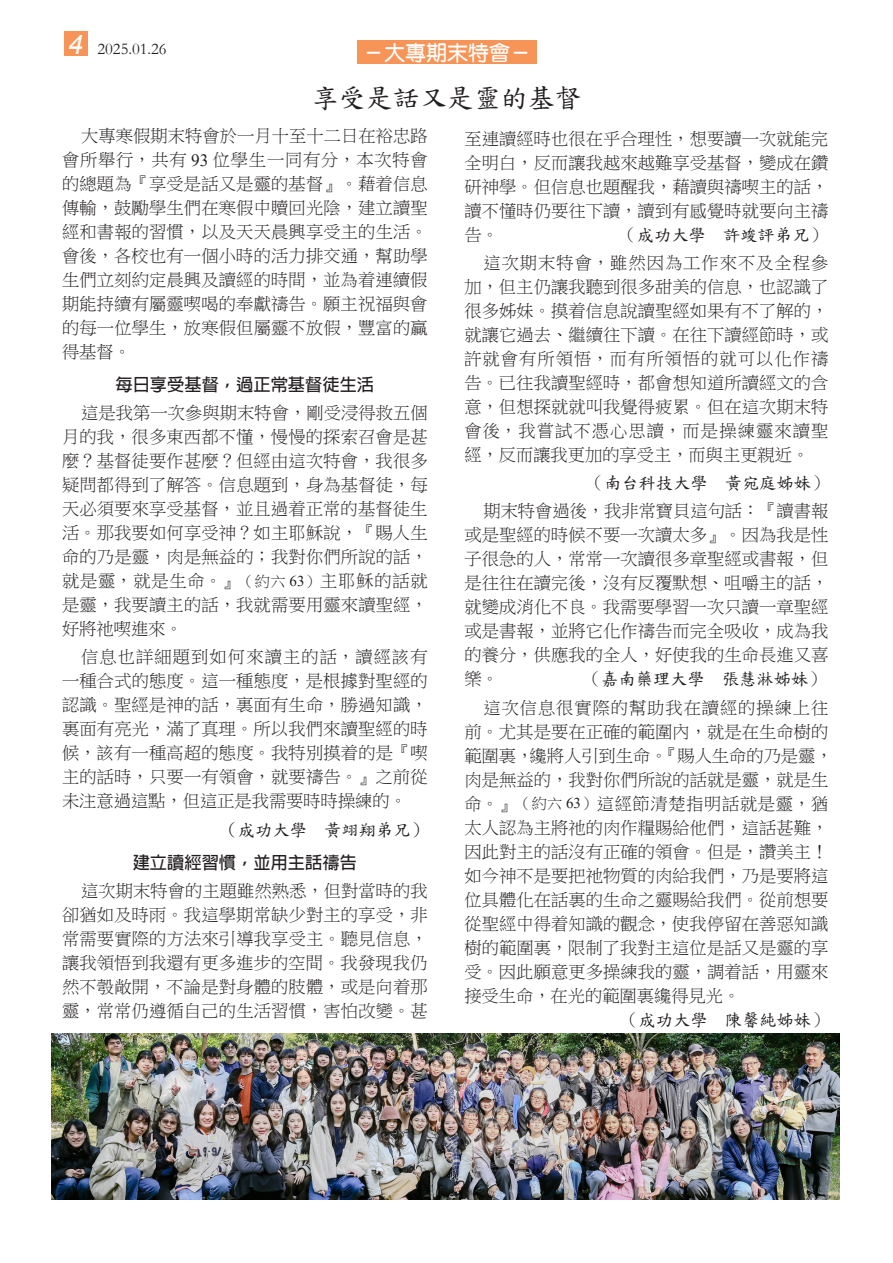
<style>
.page{position:relative;width:893px;height:1263px;background:#fff}
.page>*{position:absolute;margin:0;border:0;box-sizing:border-box;transform-origin:0 0}
.t1{font:27px "DF Kai Shu SB Estd BF";color:#231f20}
.中標框-14中圓{font:21px "DF Yuan Bd HK BF";color:#fff}
.t2{font:17.25px/24px "P Ming Li U";letter-spacing:.005em;color:#231f20;text-align:justify}
.t3{font:17.25px "DF Kai Shu SB Estd BF";color:#231f20}
.中綱-繁黑-2{font:700 17.25px "Adobe Fan Heiti Std";color:#231f20}
.t4{font:16.5px "Garamond";color:#231f20}
.s1{font-family:"Arial";font-style:italic;font-size:27px;color:#fff}
.s2{font-family:"Times New Roman"}
.s3{font-size:15px}
.s4{font-family:"Times New Roman";font-size:15px}
.s5{font-family:"Adobe Ming Std";font-weight:300}
.s6{font-family:"DF Kai Shu SB Estd BF"}
.s7{font-family:"P Ming Li U"}
</style>
<div class="page">
<div style="left:65px;top:31px;width:23px;height:25px;background:#f79559"></div>
<div style="left:358px;top:40px;width:179px;height:24px;background:#f79559"></div>
<img style="left:51px;top:1033px;width:788px;height:166px">
<p class="t4" style="left:68px;top:37px;width:100px"><span class="s1">4</span> 2025.01.26</p>
<p class="中標框-14中圓" style="left:363px;top:42px;width:169px">－大專期末特會－</p>
<p class="t1" style="left:312px;top:85px;width:271px">享受是話又是靈的基督</p>
<p class="t2" style="left:62px;top:124px;width:367px;text-indent:19px">大專寒假期末特會於一月十至十二日在裕忠路會所舉行，共有 <span class="s2">93</span> 位學生一同有分，本次特會的總題為『享受是話又是靈的基督』。藉着信息傳輸，鼓勵學生們在寒假中贖回光陰，建立讀聖經和書報的習慣，以及天天晨興享受主的生活。會後，各校也有一個小時的活力排交通，幫助學生們立刻約定晨興及讀經的時間，並為着連續假期能持續有屬靈喫喝的奉獻禱告。願主祝福與會的每一位學生，放寒假但屬靈不放假，豐富的贏得基督。</p>
<p class="中綱-繁黑-2" style="left:115px;top:375px;width:260px">每日享受基督，過正常基督徒生活</p>
<p class="t2" style="left:62px;top:401px;width:367px;text-indent:19px">這是我第一次參與期末特會，剛受浸得救五個月的我，很多東西都不懂，慢慢的探索召會是甚麼？基督徒要作甚麼？但經由這次特會，我很多疑問都得到了解答。信息題到，身為基督徒，每天必須要來享受基督，並且過着正常的基督徒生活。那我要如何享受神？如主耶穌說，『賜人生命的乃是靈，肉是無益的；我對你們所說的話，就是靈，就是生命。』<span class="s3">（約六</span> <span class="s4">63</span><span class="s3">）</span>主耶穌的話就是靈，我要讀主的話，我就需要用靈來讀聖經，好將祂喫進來。</p>
<p class="t2" style="left:62px;top:645px;width:367px;text-indent:19px">信息也詳細題到如何來讀主的話，讀經該有一種合式的態度。這一種態度，是根據對聖經的認識。聖經是神的話，裏面有生命，勝過知識，裏面有亮光，滿了真理。所以我們來讀聖經的時候，該有一種高超的態度。我特別摸着的是『喫主的話時，只要一有領會，就要禱告。』之前從未注意過這點，但這正是我需要時時操練的。</p>
<p class="t3" style="left:221px;top:821px;width:208px">（成功大學　黃翊翔弟兄）</p>
<p class="中綱-繁黑-2" style="left:133px;top:852px;width:226px">建立讀經習慣，並用主話禱告</p>
<p class="t2" style="left:62px;top:878px;width:367px;text-indent:19px">這次期末特會的主題雖然熟悉，但對當時的我卻猶如及時雨。我這學期常缺少對主的享受，非常需要實際的方法來引導我享受主。聽見信息，讓我領悟到我還有更多進步的空間。我發現我仍然不彀敞開，不論是對身體的肢體，或是向着那靈，常常仍遵循自己的生活習慣，害怕改變。甚</p>
<p class="t2" style="left:464px;top:126px;width:366px">至連讀經時也很在乎合理性，想要讀一次就能完全明白，反而讓我越來越難享受基督，變成在鑽研神學。但信息也題醒我，藉讀與禱喫主的話，讀不懂時仍要往下讀，讀到有感覺時就要向主禱告。<span class="s5">　　　　　　　</span>（<span class="s6">成功大學　許竣評弟兄</span>）</p>
<p class="t2" style="left:464px;top:251px;width:366px;text-indent:19px">這次期末特會，雖然因為工作來不及全程參加，但主仍讓我聽到很多甜美的信息，也認識了很多姊妹。摸着信息說讀聖經如果有不了解的，就讓它過去、繼續往下讀。在往下讀經節時，或許就會有所領悟，而有所領悟的就可以化作禱告。已往我讀聖經時，都會想知道所讀經文的含意，但想探就就叫我覺得疲累。但在這次期末特會後，我嘗試不憑心思讀，而是操練靈來讀聖經，反而讓我更加的享受主，而與主更親近。</p>
<p class="t3" style="left:587px;top:474px;width:243px"><span class="s7">（</span>南台科技大學　黃宛庭姊妹<span class="s7">）</span></p>
<p class="t2" style="left:464px;top:499px;width:366px;text-indent:19px">期末特會過後，我非常寶貝這句話：『讀書報或是聖經的時候不要一次讀太多』。因為我是性子很急的人，常常一次讀很多章聖經或書報，但是往往在讀完後，沒有反覆默想、咀嚼主的話，就變成消化不良。我需要學習一次只讀一章聖經或是書報，並將它化作禱告而完全吸收，成為我的養分，供應我的全人，好使我的生命長進又喜樂。</p>
<p class="t3" style="left:584px;top:670px;width:243px"><span class="s7">（</span>嘉南藥理大學　張慧淋姊妹<span class="s7">）</span></p>
<p class="t2" style="left:464px;top:695px;width:370px;text-align:left;text-indent:19px">這次信息很實際的幫助我在讀經的操練上往前。尤其是要在正確的範圍內，就是在生命樹的範圍裏，纔將人引到生命。『賜人生命的乃是靈，肉是無益的，我對你們所說的話就是靈，就是生命。』<span class="s3">（約六</span> <span class="s4">63</span><span class="s3">）</span>這經節清楚指明話就是靈，猶太人認為主將祂的肉作糧賜給他們，這話甚難，因此對主的話沒有正確的領會。但是，讚美主！如今神不是要把祂物質的肉給我們，乃是要將這位具體化在話裏的生命之靈賜給我們。從前想要從聖經中得着知識的觀念，使我停留在善惡知識樹的範圍裏，限制了我對主這位是話又是靈的享受。因此願意更多操練我的靈，調着話，用靈來接受生命，在光的範圍裏纔得見光。</p>
<p class="t3" style="left:621px;top:1011px;width:209px"><span class="s7">（</span>成功大學　陳馨純姊妹<span class="s7">）</span></p>
</div>
